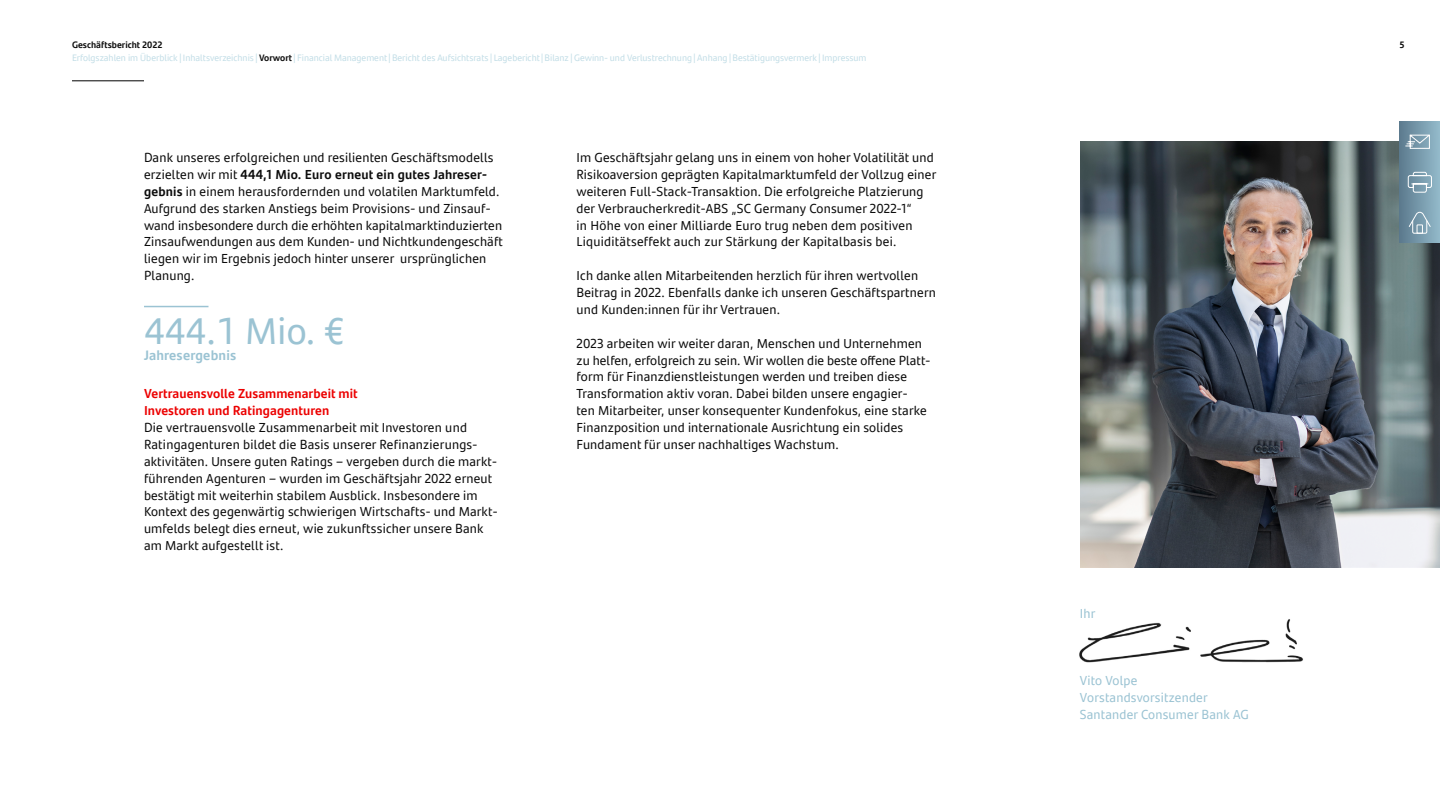
<style>
.page{position:relative;width:1440px;height:810px;background:#fff}
.page>*{position:absolute;margin:0;border:0;box-sizing:border-box;transform-origin:0 0}
.t1{font:37.5px "Santander Text";letter-spacing:.005em;color:#9bc3d3}
.t2{font:700 13.88px "Santander Text";letter-spacing:.015em;color:#9bc3d3}
.t3{font:13.12px/16.9px "Santander Text";letter-spacing:.015em;color:#0c0c0c}
.t4{font:700 13.12px/16.9px "Santander Text";letter-spacing:.005em;color:#ec0000}
.t5{font:13.12px/16.9px "Santander Text";letter-spacing:.015em;color:#9bc3d3}
.t6{font:9.38px "Santander Text";color:#c3dee7}
.t7{font:700 9.38px "Santander Text";color:#0c0c0c}
.s1{font-weight:700;color:#0c0c0c}
.s2{font-weight:700}
</style>
<div class="page">
<img style="left:1079px;top:619px;width:224px;height:44px">
<img style="left:1080px;top:142px;width:360px;height:425px">
<hr style="left:144px;top:306px;width:64px;height:1px;background:#9bc3d3">
<div style="left:1400px;top:122px;width:40px;height:121px;background:linear-gradient(to right,#5d7b8e,#92b8c9)"></div>
<hr style="left:72px;top:80px;width:72px;height:1px;background:#000">
<svg style="left:1405px;top:134px;width:25px;height:15px"></svg>
<svg style="left:1408px;top:172px;width:24px;height:21px"></svg>
<svg style="left:1408px;top:212px;width:23px;height:22px"></svg>
<p class="t7" style="left:72px;top:37px;width:92px">Geschäftsbericht 2022</p>
<p class="t7" style="left:1399px;top:37px;width:7px">5</p>
<p class="t6" style="left:72px;top:50px;width:796px">Erfolgszahlen im Überblick |Inhaltsverzeichnis |<span class="s1">Vorwort</span>| Financial Management|Bericht des Aufsichtsrats | Lagebericht|Bilanz |Gewinn- und Verlustrechnung|Anhang|Bestätigungsvermerk |Impressum</p>
<p class="t3" style="left:144px;top:148px;width:361px">Dank unseres erfolgreichen und resilienten Geschäftsmodells erzielten wir mit <span class="s2">444,1 Mio. Euro erneut ein gutes Jahreser&shy;gebnis</span> in einem herausfordernden und volatilen Marktumfeld.<br>Aufgrund des starken Anstiegs beim Provisions- und Zinsauf&shy;wand insbesondere durch die erhöhten kapitalmarktinduzierten Zinsaufwendungen aus dem Kunden- und Nichtkundengeschäft liegen wir im Ergebnis jedoch hinter unserer ursprünglichen Planung.</p>
<h1 class="t1" style="left:144px;top:303px;width:202px">444.1 Mio. €</h1>
<p class="t2" style="left:144px;top:344px;width:94px">Jahresergebnis</p>
<p class="t4" style="left:144px;top:384px;width:215px">Vertrauensvolle Zusammenarbeit mit<br>Investoren und Ratingagenturen</p>
<p class="t3" style="left:144px;top:418px;width:355px">Die vertrauensvolle Zusammenarbeit mit Investoren und Ratingagenturen bildet die Basis unserer Refinanzierungs&shy;aktivitäten. Unsere guten Ratings – vergeben durch die markt&shy;führenden Agenturen – wurden im Geschäftsjahr 2022 erneut bestätigt mit weiterhin stabilem Ausblick. Insbesondere im Kontext des gegenwärtig schwierigen Wirtschafts- und Markt&shy;umfelds belegt dies erneut, wie zukunftssicher unsere Bank am Markt aufgestellt ist.</p>
<p class="t3" style="left:577px;top:148px;width:361px">Im Geschäftsjahr gelang uns in einem von hoher Volatilität und Risikoaversion geprägten Kapitalmarktumfeld der Vollzug einer weiteren Full-Stack-Transaktion. Die erfolgreiche Platzierung der Verbraucherkredit-ABS „SC Germany Consumer 2022-1“<br>in Höhe von einer Milliarde Euro trug neben dem positiven Liquiditätseffekt auch zur Stärkung der Kapitalbasis bei.</p>
<p class="t3" style="left:577px;top:266px;width:361px">Ich danke allen Mitarbeitenden herzlich für ihren wertvollen<br>Beitrag in 2022. Ebenfalls danke ich unseren Geschäftspartnern und Kunden:innen für ihr Vertrauen.</p>
<p class="t3" style="left:577px;top:334px;width:355px">2023 arbeiten wir weiter daran, Menschen und Unternehmen zu helfen, erfolgreich zu sein. Wir wollen die beste offene Platt&shy;form für Finanzdienstleistungen werden und treiben diese Transformation aktiv voran. Dabei bilden unsere engagier-<br>ten Mitarbeiter, unser konsequenter Kundenfokus, eine starke Finanzposition und internationale Ausrichtung ein solides Fundament für unser nachhaltiges Wachstum.</p>
<p class="t5" style="left:1080px;top:604px;width:17px">Ihr</p>
<p class="t5" style="left:1080px;top:671px;width:171px">Vito Volpe<br>Vorstandsvorsitzender<br>Santander Consumer Bank AG</p>
</div>
